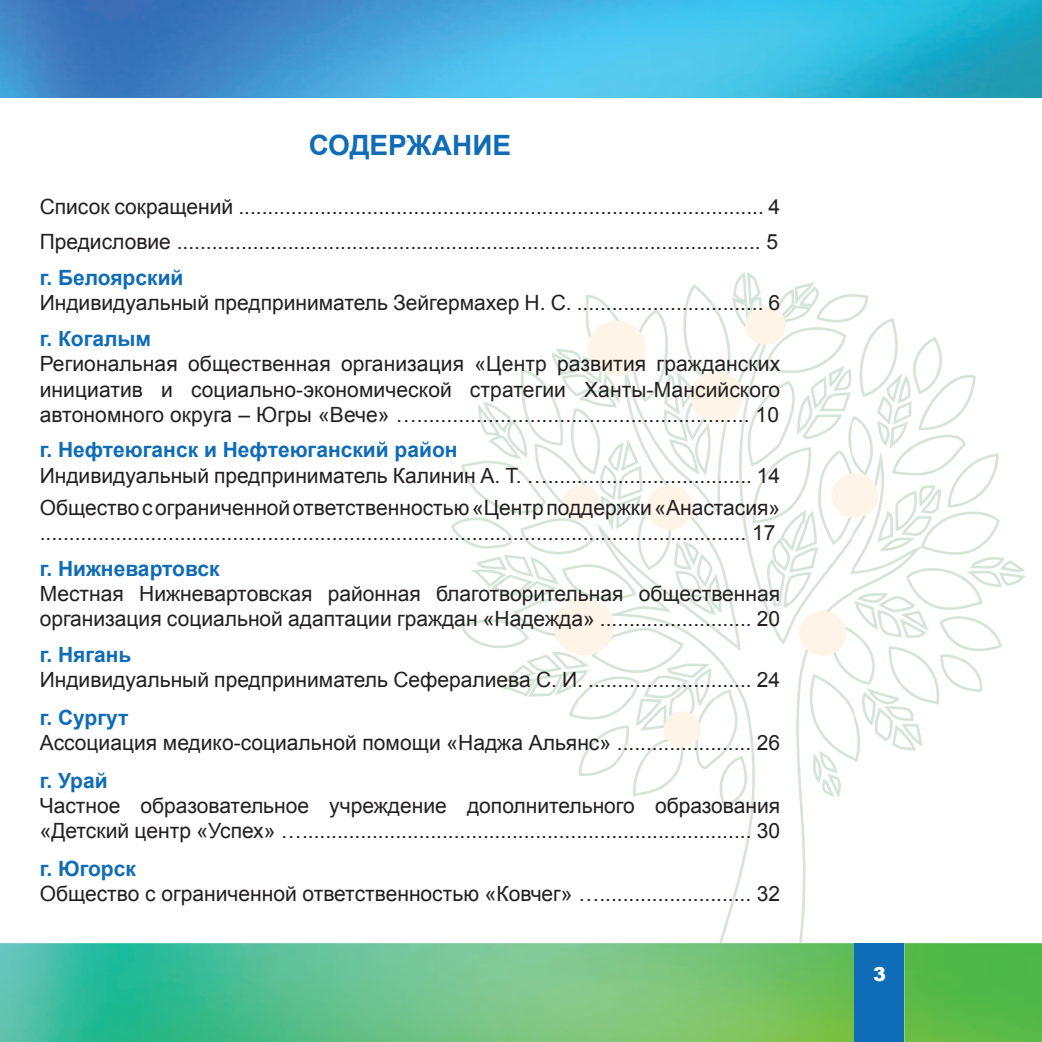
<style>
.page{position:relative;width:1042px;height:1042px;background:#fff}
.page>*{position:absolute;margin:0;border:0;box-sizing:border-box;transform-origin:0 0}
.t1{font:700 28px "Arial";color:#0f6cb6}
.t2{font:21px/25.2px "Arial";color:#231f20}
.t3{font:700 21px "Arial";color:#0f6cb6}
.t4{font:900 19.25px "Arial";color:#fff}
</style>
<div class="page">
<img style="left:0;top:0;width:1042px;height:1042px">
<div style="left:854px;top:943px;width:50px;height:99px;background:#0f6cb6"></div>
<div style="left:0;top:99px;width:1042px;height:844px;background:#fff"></div>
<img style="left:451px;top:272px;width:574px;height:671px">
<h1 class="t1" style="left:309px;top:125px;width:204px">СОДЕРЖАНИЕ</h1>
<p class="t2" style="left:40px;top:188px;width:742px;line-height:35.7px">Список сокращений .......................................................................................... 4<br>Предисловие .................................................................................................... 5</p>
<p class="t3" style="left:40px;top:263px;width:145px">г. Белоярский</p>
<p class="t2" style="left:40px;top:290px;width:742px">Индивидуальный предприниматель Зейгермахер Н. С. ................................ 6</p>
<p class="t3" style="left:40px;top:324px;width:113px">г. Когалым</p>
<p class="t2" style="left:40px;top:351px;width:742px;text-align:justify">Региональная общественная организация «Центр развития гражданских инициатив и социально-экономической стратегии Ханты-Мансийского автономного округа – Югры «Вече» …........................................................ 10</p>
<p class="t3" style="left:40px;top:435px;width:419px">г. Нефтеюганск и Нефтеюганский район</p>
<p class="t2" style="left:40px;top:459px;width:742px;line-height:32.2px">Индивидуальный предприниматель Калинин А. Т. …................................... 14<br>Общество с ограниченной ответственностью «Центр поддержки «Анастасия»</p>
<p class="t2" style="left:40px;top:520px;width:737px">......................................................................................................................... 17</p>
<p class="t3" style="left:40px;top:553px;width:181px">г. Нижневартовск</p>
<p class="t2" style="left:40px;top:581px;width:742px">Местная Нижневартовская районная благотворительная общественная организация социальной адаптации граждан «Надежда» .......................... 20</p>
<p class="t3" style="left:40px;top:640px;width:93px">г. Нягань</p>
<p class="t2" style="left:40px;top:667px;width:742px">Индивидуальный предприниматель Сефералиева С. И. ............................ 24</p>
<p class="t3" style="left:40px;top:703px;width:90px">г. Сургут</p>
<p class="t2" style="left:40px;top:730px;width:742px">Ассоциация медико-социальной помощи «Наджа Альянс» ....................... 26</p>
<p class="t3" style="left:40px;top:766px;width:70px">г. Урай</p>
<p class="t2" style="left:40px;top:793px;width:742px">Частное образовательное учреждение дополнительного образования «Детский центр «Успех» …............................................................................. 30</p>
<p class="t3" style="left:40px;top:854px;width:98px">г. Югорск</p>
<p class="t2" style="left:40px;top:881px;width:742px">Общество с ограниченной ответственностью «Ковчег» ….......................... 32</p>
<p class="t4" style="left:873px;top:960px;width:14px">3</p>
</div>
